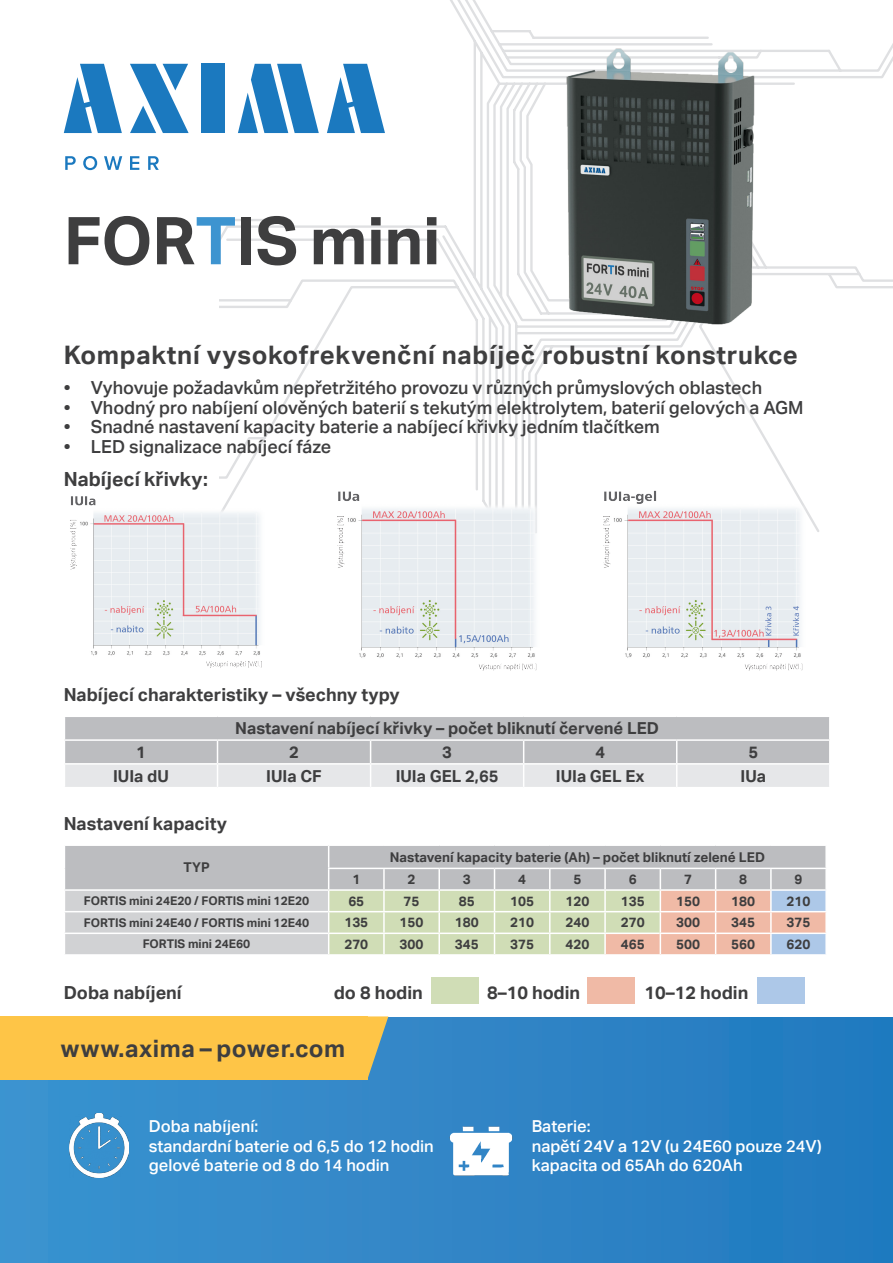
<style>
.page{position:relative;width:893px;height:1263px;background:#fff}
.page>*{position:absolute;margin:0;border:0;box-sizing:border-box;transform-origin:0 0}
.Text{font:700 66px "Aktiv Grotesk";letter-spacing:-.005em;color:#3e3e3f}
.t1{font:700 25.5px "Aktiv Grotesk";letter-spacing:.025em;color:#3e3e3f}
.t2{font:700 24px "Aktiv Grotesk";letter-spacing:.025em;color:#3e3e3f}
.t3{font:700 19.5px "Aktiv Grotesk";color:#3e3e3f}
.t4{font:500 18px "Aktiv Grotesk";color:#3e3e3f}
.Nadpis_2{font:700 18px "Aktiv Grotesk";color:#3e3e3f}
.text{font:700 18px "Aktiv Grotesk";color:#3e3e3f}
.Nadpis_2-2{font:500 16.5px/19.5px "Aktiv Grotesk";color:#fff}
.text_tabulka{font:700 16.5px "Aktiv Grotesk";color:#3e3e3f}
.text_tabulka-2{font:700 13.5px "Aktiv Grotesk";color:#3e3e3f}
.text_tabulka-3{font:700 12px "Aktiv Grotesk";color:#3e3e3f}
.s1{color:#3d94d0}
</style>
<div class="page">
<svg style="left:219px;top:63px;width:600px;height:469px"></svg>
<div style="left:0;top:1017px;width:893px;height:246px;background:linear-gradient(to right,#3d93cf,#2279bf)"></div>
<div style="left:0;top:1016px;width:367px;height:64px;background:#fec547"></div>
<svg style="left:367px;top:1016px;width:21px;height:64px"></svg>
<svg style="left:64px;top:64px;width:58px;height:69px"></svg>
<svg style="left:327px;top:64px;width:58px;height:69px"></svg>
<svg style="left:130px;top:64px;width:59px;height:69px"></svg>
<div style="left:201px;top:64px;width:24px;height:69px;background:#1b79bf"></div>
<svg style="left:238px;top:64px;width:81px;height:69px"></svg>
<svg style="left:65px;top:156px;width:11px;height:14px"></svg>
<svg style="left:83px;top:156px;width:14px;height:14px"></svg>
<svg style="left:104px;top:156px;width:18px;height:14px"></svg>
<svg style="left:130px;top:156px;width:9px;height:14px"></svg>
<svg style="left:148px;top:156px;width:11px;height:14px"></svg>
<img style="left:417px;top:0;width:476px;height:439px">
<img style="left:443px;top:1118px;width:76px;height:64px">
<img style="left:70px;top:1113px;width:59px;height:64px">
<img style="left:70px;top:491px;width:200px;height:177px">
<img style="left:595px;top:487px;width:215px;height:184px">
<img style="left:330px;top:487px;width:215px;height:184px">
<svg style="left:65px;top:716px;width:765px;height:71px;background:#cdced0"></svg>
<hr style="left:829px;top:765px;width:2px;height:22px;background:#fff">
<svg style="left:65px;top:845px;width:761px;height:110px;background:#cecdc4"></svg>
<hr style="left:716px;top:911px;width:55px;height:1px;background:#fff">
<hr style="left:771px;top:911px;width:56px;height:1px;background:#fff">
<hr style="left:825px;top:912px;width:2px;height:20px;background:#fff">
<hr style="left:660px;top:932px;width:56px;height:2px;background:#fff">
<hr style="left:716px;top:932px;width:55px;height:2px;background:#fff">
<hr style="left:771px;top:932px;width:56px;height:2px;background:#fff">
<div style="left:431px;top:978px;width:47px;height:26px;background:#d0ddb6"></div>
<div style="left:587px;top:978px;width:47px;height:26px;background:#f0baa6"></div>
<div style="left:757px;top:978px;width:47px;height:26px;background:#adc8e8"></div>
<p class="Text" style="left:64px;top:203px;width:378px">FOR<span class="s1">T</span>IS mini</p>
<p class="t1" style="left:64px;top:341px;width:736px">Kompaktní vysokofrekvenční nabíječ robustní konstrukce</p>
<p class="t4" style="left:64px;top:378px;width:700px">• Vyhovuje požadavkům nepřetržitého provozu v různých průmyslových oblastech</p>
<p class="t4" style="left:64px;top:397px;width:741px">• Vhodný pro nabíjení olověných baterií s tekutým elektrolytem, baterií gelových a AGM</p>
<p class="t4" style="left:64px;top:417px;width:598px">• Snadné nastavení kapacity baterie a nabíjecí křivky jedním tlačítkem</p>
<p class="t4" style="left:64px;top:436px;width:269px">• LED signalizace nabíjecí fáze</p>
<p class="t3" style="left:64px;top:468px;width:146px">Nabíjecí křivky:</p>
<p class="Nadpis_2" style="left:64px;top:684px;width:337px">Nabíjecí charakteristiky – všechny typy</p>
<p class="text_tabulka" style="left:235px;top:719px;width:425px">Nastavení nabíjecí křivky – počet bliknutí červené LED</p>
<p class="text_tabulka" style="left:136px;top:742px;width:11px">1</p>
<p class="text_tabulka" style="left:289px;top:742px;width:11px">2</p>
<p class="text_tabulka" style="left:442px;top:742px;width:11px">3</p>
<p class="text_tabulka" style="left:595px;top:742px;width:11px">4</p>
<p class="text_tabulka" style="left:748px;top:742px;width:11px">5</p>
<p class="text_tabulka" style="left:113px;top:766px;width:57px">IUIa dU</p>
<p class="text_tabulka" style="left:266px;top:766px;width:57px">IUIa CF</p>
<p class="text_tabulka" style="left:396px;top:766px;width:104px">IUIa GEL 2,65</p>
<p class="text_tabulka" style="left:556px;top:766px;width:90px">IUIa GEL Ex</p>
<p class="text_tabulka" style="left:740px;top:766px;width:27px">IUa</p>
<p class="Nadpis_2" style="left:64px;top:813px;width:165px">Nastavení kapacity</p>
<p class="text_tabulka-2" style="left:183px;top:860px;width:28px">TYP</p>
<p class="text_tabulka-2" style="left:390px;top:849px;width:377px">Nastavení kapacity baterie (Ah) – počet bliknutí zelené LED</p>
<p class="text_tabulka-2" style="left:352px;top:871px;width:9px">1</p>
<p class="text_tabulka-2" style="left:408px;top:871px;width:9px">2</p>
<p class="text_tabulka-2" style="left:463px;top:871px;width:9px">3</p>
<p class="text_tabulka-2" style="left:518px;top:871px;width:9px">4</p>
<p class="text_tabulka-2" style="left:573px;top:871px;width:9px">5</p>
<p class="text_tabulka-2" style="left:629px;top:871px;width:9px">6</p>
<p class="text_tabulka-2" style="left:684px;top:871px;width:9px">7</p>
<p class="text_tabulka-2" style="left:739px;top:871px;width:9px">8</p>
<p class="text_tabulka-2" style="left:795px;top:871px;width:9px">9</p>
<p class="text_tabulka-3" style="left:84px;top:894px;width:227px">FORTIS mini 24E20 / FORTIS mini 12E20</p>
<p class="text_tabulka-2" style="left:348px;top:893px;width:17px">65</p>
<p class="text_tabulka-2" style="left:404px;top:893px;width:17px">75</p>
<p class="text_tabulka-2" style="left:459px;top:893px;width:17px">85</p>
<p class="text_tabulka-2" style="left:510px;top:893px;width:25px">105</p>
<p class="text_tabulka-2" style="left:565px;top:893px;width:25px">120</p>
<p class="text_tabulka-2" style="left:621px;top:893px;width:25px">135</p>
<p class="text_tabulka-2" style="left:676px;top:893px;width:25px">150</p>
<p class="text_tabulka-2" style="left:731px;top:893px;width:25px">180</p>
<p class="text_tabulka-2" style="left:787px;top:893px;width:25px">210</p>
<p class="text_tabulka-3" style="left:84px;top:916px;width:227px">FORTIS mini 24E40 / FORTIS mini 12E40</p>
<p class="text_tabulka-2" style="left:344px;top:915px;width:25px">135</p>
<p class="text_tabulka-2" style="left:400px;top:915px;width:25px">150</p>
<p class="text_tabulka-2" style="left:455px;top:915px;width:25px">180</p>
<p class="text_tabulka-2" style="left:510px;top:915px;width:25px">210</p>
<p class="text_tabulka-2" style="left:565px;top:915px;width:25px">240</p>
<p class="text_tabulka-2" style="left:621px;top:915px;width:25px">270</p>
<p class="text_tabulka-2" style="left:676px;top:915px;width:25px">300</p>
<p class="text_tabulka-2" style="left:731px;top:915px;width:25px">345</p>
<p class="text_tabulka-2" style="left:787px;top:915px;width:25px">375</p>
<p class="text_tabulka-3" style="left:143px;top:937px;width:109px">FORTIS mini 24E60</p>
<p class="text_tabulka-2" style="left:344px;top:936px;width:25px">270</p>
<p class="text_tabulka-2" style="left:400px;top:936px;width:25px">300</p>
<p class="text_tabulka-2" style="left:455px;top:936px;width:25px">345</p>
<p class="text_tabulka-2" style="left:510px;top:936px;width:25px">375</p>
<p class="text_tabulka-2" style="left:565px;top:936px;width:25px">420</p>
<p class="text_tabulka-2" style="left:621px;top:936px;width:25px">465</p>
<p class="text_tabulka-2" style="left:676px;top:936px;width:25px">500</p>
<p class="text_tabulka-2" style="left:731px;top:936px;width:25px">560</p>
<p class="text_tabulka-2" style="left:787px;top:936px;width:25px">620</p>
<p class="text" style="left:64px;top:982px;width:120px">Doba nabíjení</p>
<p class="text" style="left:334px;top:982px;width:91px">do 8 hodin</p>
<p class="text" style="left:487px;top:982px;width:95px">8–10 hodin</p>
<p class="text" style="left:644px;top:982px;width:105px">10–12 hodin</p>
<p class="t2" style="left:61px;top:1034px;width:286px">www.axima – power.com</p>
<p class="Nadpis_2-2" style="left:149px;top:1117px;width:287px">Doba nabíjení:<br>standardní baterie od 6,5 do 12 hodin gelové baterie od 8 do 14 hodin</p>
<p class="Nadpis_2-2" style="left:532px;top:1117px;width:60px">Baterie:</p>
<p class="Nadpis_2-2" style="left:532px;top:1136px;width:292px">napětí 24V a 12V (u 24E60 pouze 24V)</p>
<p class="Nadpis_2-2" style="left:532px;top:1156px;width:213px">kapacita od 65Ah do 620Ah</p>
</div>
